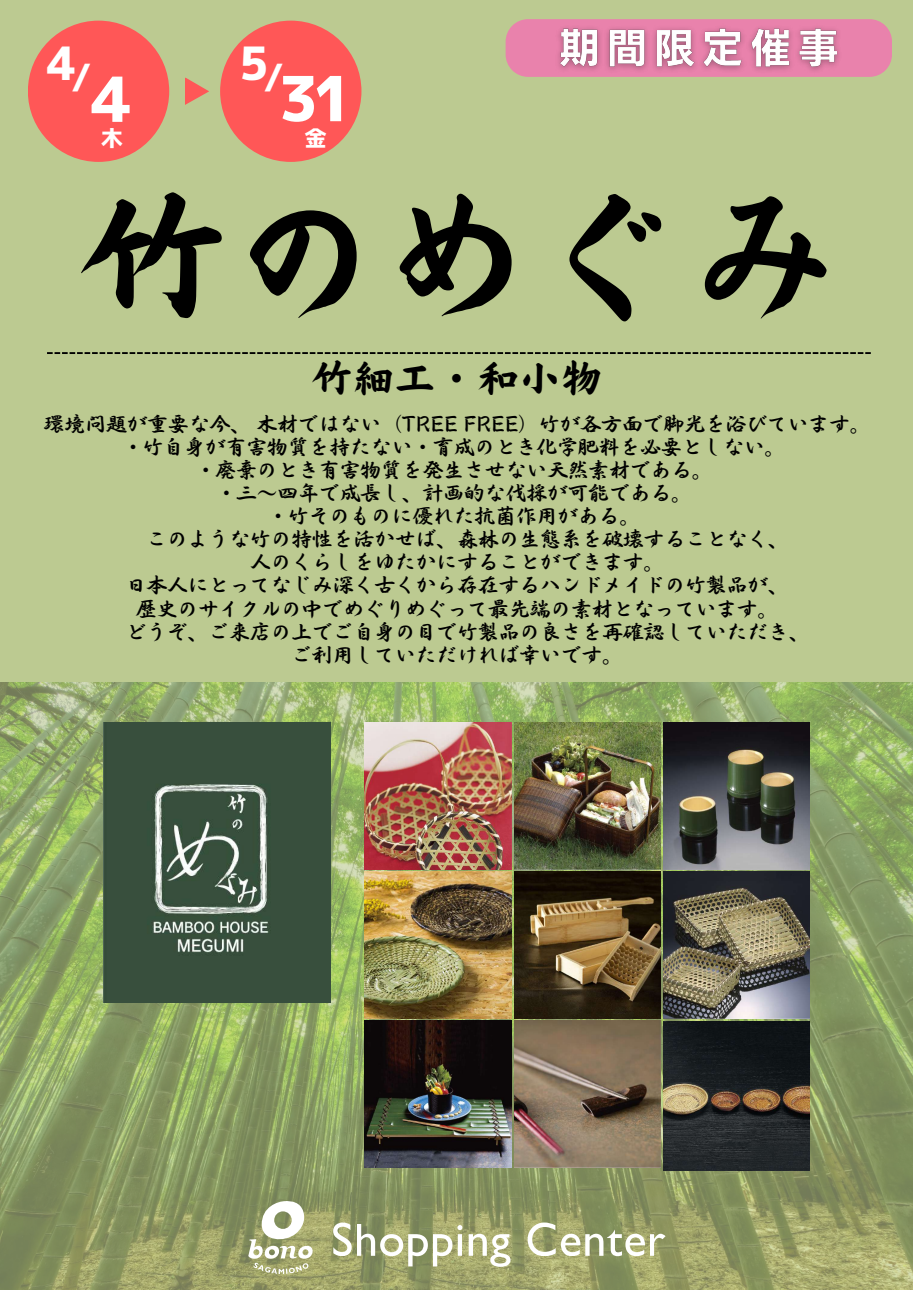
<style>
.page{position:relative;width:913px;height:1290px;background:#fff}
.page>*{position:absolute;margin:0;border:0;box-sizing:border-box;transform-origin:0 0}
.t1{font:151.81px "S Motoya Okai Std W5";color:#000}
.t2{font:62px "mplus 1 p heavy";color:#fff}
.t3{font:45.81px "mplus 1 p heavy";color:#fff}
.t4{font:41.56px "S Motoya Okai Std W5";color:#000}
.t5{font:36px "mplus 1 p heavy";color:#fff}
.t6{font:21.75px "mplus 1 p heavy";color:#fff}
.t7{font:21.38px "S Motoya Gyosyo Std W5";letter-spacing:-.03em;color:#000}
</style>
<div class="page">
<div style="left:0;top:0;width:912px;height:1290px;background:#bcca91"></div>
<img style="left:0;top:682px;width:912px;height:608px">
<img style="left:103px;top:722px;width:227px;height:280px">
<div style="left:28px;top:21px;width:141px;height:141px;background:#ff5757;border-radius:50%"></div>
<div style="left:220px;top:21px;width:141px;height:141px;background:#ff5757;border-radius:50%"></div>
<svg style="left:185px;top:77px;width:24px;height:28px"></svg>
<svg style="left:505px;top:19px;width:386px;height:58px;background:#e588a9"></svg>
<img style="left:550px;top:21px;width:296px;height:56px">
<svg style="left:248px;top:1200px;width:65px;height:74px;background:#b9be9a"></svg>
<svg style="left:333px;top:1222px;width:18px;height:34px"></svg>
<svg style="left:357px;top:1223px;width:105px;height:43px;background:#b0b58e"></svg>
<svg style="left:468px;top:1233px;width:42px;height:33px"></svg>
<svg style="left:527px;top:1222px;width:138px;height:34px;background:#b3b78e"></svg>
<svg style="left:47px;top:352px;width:823px;height:2px;background:#373b2a"></svg>
<img style="left:365px;top:722px;width:146px;height:147px">
<img style="left:514px;top:722px;width:146px;height:147px">
<img style="left:663px;top:722px;width:146px;height:147px">
<img style="left:365px;top:871px;width:146px;height:147px">
<img style="left:514px;top:871px;width:146px;height:147px">
<img style="left:663px;top:871px;width:146px;height:147px">
<img style="left:365px;top:1021px;width:146px;height:146px">
<img style="left:514px;top:1021px;width:146px;height:146px">
<img style="left:663px;top:1021px;width:146px;height:149px">
<h3 class="t3" style="left:47px;top:30px;width:31px">4</h3>
<h3 class="t5" style="left:72px;top:52px;width:22px">/</h3>
<h2 class="t2" style="left:81px;top:55px;width:63px">４</h2>
<h3 class="t3" style="left:239px;top:30px;width:31px">5</h3>
<h3 class="t5" style="left:264px;top:52px;width:22px">/</h3>
<h2 class="t2" style="left:278px;top:55px;width:76px">31</h2>
<p class="t6" style="left:101px;top:122px;width:23px">木</p>
<p class="t6" style="left:305px;top:122px;width:23px">金</p>
<h1 class="t1" style="left:77px;top:182px;width:760px">竹のめぐみ</h1>
<h3 class="t4" style="left:311px;top:358px;width:292px">竹細工・和小物</h3>
<p class="t7" style="left:44px;top:413px;width:828px">環境問題が重要な今、木材ではない（TREE FREE）竹が各方面で脚光を浴びています。</p>
<p class="t7" style="left:129px;top:436px;width:658px">• 竹自身が有害物質を持たない・育成のとき化学肥料を必要としない。</p>
<p class="t7" style="left:201px;top:459px;width:513px">• 廃棄のとき有害物質を発生させない天然素材である。</p>
<p class="t7" style="left:222px;top:482px;width:472px">• 三～四年で成長し、計画的な伐採が可能である。</p>
<p class="t7" style="left:274px;top:505px;width:368px">• 竹そのものに優れた抗菌作用がある。</p>
<p class="t7" style="left:146px;top:528px;width:644px">このような竹の特性を活かせば、森林の生態系を破壊することなく、</p>
<p class="t7" style="left:250px;top:551px;width:416px">人のくらしをゆたかにすることができます。</p>
<p class="t7" style="left:125px;top:574px;width:665px">日本人にとってなじみ深く古くから存在するハンドメイドの竹製品が、</p>
<p class="t7" style="left:136px;top:597px;width:644px">歴史のサイクルの中でめぐりめぐって最先端の素材となっています。</p>
<p class="t7" style="left:125px;top:620px;width:686px">どうぞ、ご来店の上でご自身の目で竹製品の良さを再確認していただき、</p>
<p class="t7" style="left:291px;top:644px;width:334px">ご利用していただければ幸いです。</p>
</div>
